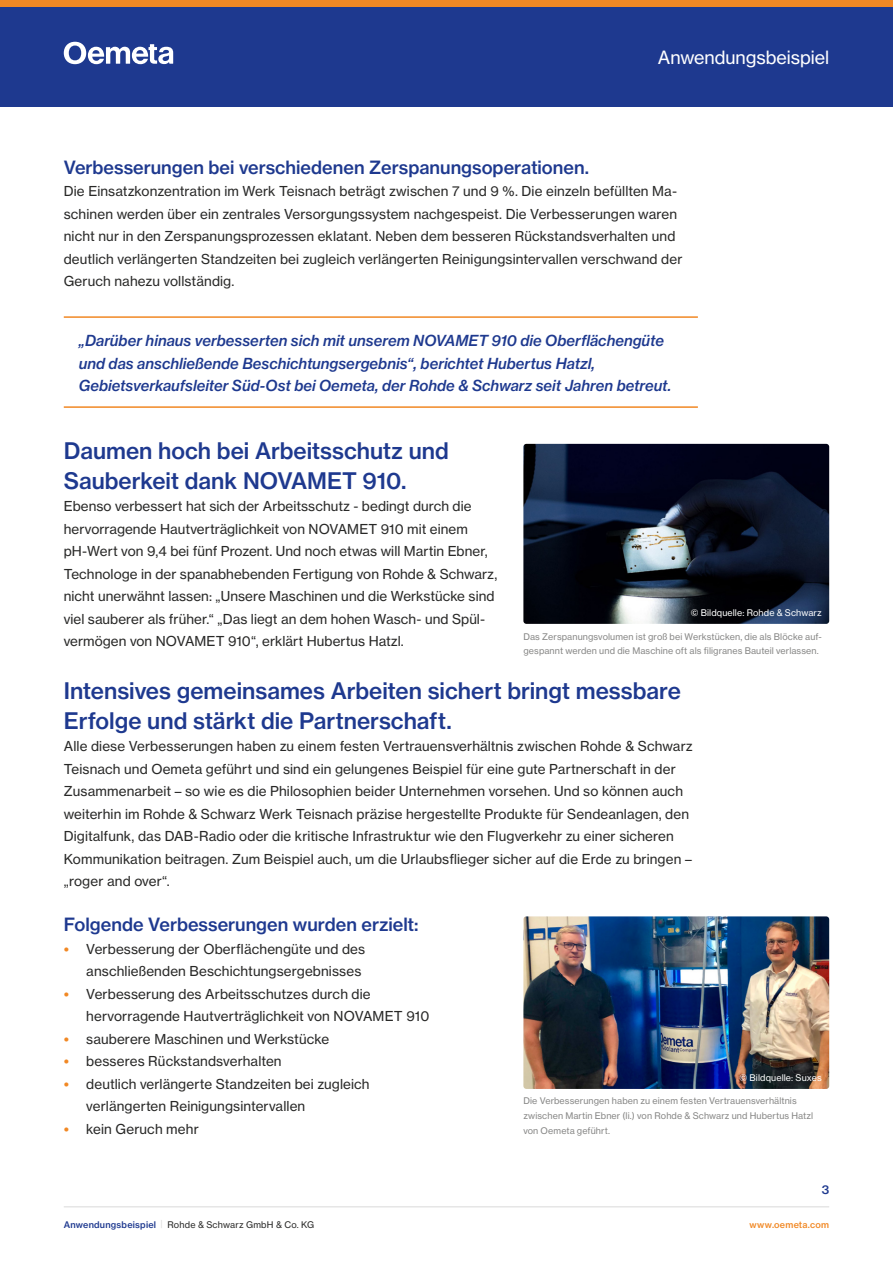
<style>
.page{position:relative;width:893px;height:1263px;background:#fff}
.page>*{position:absolute;margin:0;border:0;box-sizing:border-box;transform-origin:0 0}
.h2_-_nospc{font:22.5px/30px "N Haas Grotesk TX Pro 65 Md";color:#1e398f}
.h3_-_nospc{font:18px "N Haas Grotesk TX Pro 65 Md";color:#1e398f}
.t1{font:18px "N Haas Grotesk TX Pro 55 Rg";letter-spacing:-.005em;color:#fff}
.pull-quote{font:15px/22.5px "N Haas Grotesk TX Pro 66 Md It";color:#1e398f}
.t2{font:13.5px/22.5px "N Haas Grotesk TX Pro 55 Rg";letter-spacing:.01em;color:#282827}
.t3{font:12px "N Haas Grotesk TX Pro 65 Md";color:#1e398f}
.t4{font:9px/15px "N Haas Grotesk TX Pro 55 Rg";letter-spacing:.01em;color:#878786}
.caption_-_source_-_a{font:9px "N Haas Grotesk TX Pro 55 Rg";letter-spacing:.015em;color:#fff}
.t5{font:9px "N Haas Grotesk TX Pro 55 Rg";letter-spacing:.025em;color:#282827}
.t6{font:9px "N Haas Grotesk TX Pro 65 Md";letter-spacing:.025em;color:#f18824}
.s1{font-family:"N Haas Grotesk TX Pro 75 Bd";color:#f18824}
.s2{font-family:"N Haas Grotesk TX Pro 65 Md";color:#1e398f}
.s3{color:#dadada}
</style>
<div class="page">
<div style="left:0;top:0;width:893px;height:106px;background:#1e398f"></div>
<hr style="left:64px;top:316px;width:634px;height:2px;background:#f18824">
<hr style="left:64px;top:406px;width:634px;height:2px;background:#f18824">
<img style="left:523px;top:916px;width:306px;height:173px">
<img style="left:523px;top:444px;width:306px;height:180px">
<div style="left:0;top:0;width:893px;height:6px;background:#f18824"></div>
<svg style="left:64px;top:42px;width:109px;height:22px"></svg>
<hr style="left:64px;top:1206px;width:765px;height:1px;background:#dadada">
<h2 class="t1" style="left:658px;top:46px;width:173px">Anwendungsbeispiel</h2>
<p class="h3_-_nospc" style="left:64px;top:156px;width:527px">Verbesserungen bei verschiedenen Zerspanungsoperationen.</p>
<p class="t2" style="left:64px;top:180px;width:620px">Die Einsatzkonzentration im Werk Teisnach beträgt zwischen 7 und 9 %. Die einzeln befüllten Ma&shy;schinen werden über ein zentrales Versorgungssystem nachgespeist. Die Verbesserungen waren nicht nur in den Zerspanungsprozessen eklatant. Neben dem besseren Rückstandsverhalten und deutlich verlängerten Standzeiten bei zugleich verlängerten Reinigungsintervallen verschwand der Geruch nahezu vollständig.</p>
<p class="pull-quote" style="left:79px;top:330px;width:594px">„Darüber hinaus verbesserten sich mit unserem NOVAMET 910 die Oberflächengüte und das anschließende Beschichtungsergebnis“, berichtet Hubertus Hatzl,<br>Gebietsverkaufsleiter Süd-Ost bei Oemeta, der Rohde &amp; Schwarz seit Jahren betreut.</p>
<p class="h2_-_nospc" style="left:64px;top:436px;width:387px">Daumen hoch bei Arbeitsschutz und<br>Sauberkeit dank NOVAMET 910.</p>
<p class="t2" style="left:64px;top:495px;width:435px">Ebenso verbessert hat sich der Arbeitsschutz - bedingt durch die hervorragende Hautverträglichkeit von NOVAMET 910 mit einem pH-Wert von 9,4 bei fünf Prozent. Und noch etwas will Martin Ebner, Technologe in der spanabhebenden Fertigung von Rohde &amp; Schwarz, nicht unerwähnt lassen: „Unsere Maschinen und die Werkstücke sind viel sauberer als früher.“ „Das liegt an dem hohen Wasch- und Spül&shy;vermögen von NOVAMET 910“, erklärt Hubertus Hatzl.</p>
<p class="h2_-_nospc" style="left:64px;top:676px;width:619px">Intensives gemeinsames Arbeiten sichert bringt messbare<br>Erfolge und stärkt die Partnerschaft.</p>
<p class="t2" style="left:64px;top:735px;width:630px">Alle diese Verbesserungen haben zu einem festen Vertrauensverhältnis zwischen Rohde &amp; Schwarz Teisnach und Oemeta geführt und sind ein gelungenes Beispiel für eine gute Partnerschaft in der Zusammenarbeit – so wie es die Philosophien beider Unternehmen vorsehen. Und so können auch weiterhin im Rohde &amp; Schwarz Werk Teisnach präzise hergestellte Produkte für Sendeanlagen, den Digitalfunk, das DAB-Radio oder die kritische Infrastruktur wie den Flugverkehr zu einer sicheren Kommunikation beitragen. Zum Beispiel auch, um die Urlaubsflieger sicher auf die Erde zu bringen – „roger and over“.</p>
<p class="h3_-_nospc" style="left:64px;top:914px;width:356px">Folgende Verbesserungen wurden erzielt:</p>
<p class="t2" style="left:64px;top:938px;width:303px;text-align:right"><span class="s1">•</span> Verbesserung der Oberflächengüte und des anschließenden Beschichtungsergebnisses</p>
<p class="t2" style="left:86px;top:983px;width:345px;text-indent:-22px"><span class="s1">•</span> Verbesserung des Arbeitsschutzes durch die hervorragende Hautverträglichkeit von NOVAMET 910</p>
<p class="t2" style="left:64px;top:1028px;width:267px"><span class="s1">•</span> sauberere Maschinen und Werkstücke</p>
<p class="t2" style="left:64px;top:1050px;width:219px"><span class="s1">•</span> besseres Rückstandsverhalten</p>
<p class="t2" style="left:86px;top:1073px;width:285px;text-indent:-22px"><span class="s1">•</span> deutlich verlängerte Standzeiten bei zugleich verlängerten Reinigungsintervallen</p>
<p class="t2" style="left:64px;top:1118px;width:137px"><span class="s1">•</span> kein Geruch mehr</p>
<p class="caption_-_source_-_a" style="left:691px;top:607px;width:132px">© Bildquelle: Rohde &amp; Schwarz</p>
<p class="t4" style="left:523px;top:630px;width:300px;line-height:13.5px">Das Zerspanungsvolumen ist groß bei Werkstücken, die als Blöcke auf&shy;gespannt werden und die Maschine oft als filigranes Bauteil verlassen.</p>
<p class="caption_-_source_-_a" style="left:739px;top:1072px;width:84px">© Bildquelle: Suxes</p>
<p class="t4" style="left:523px;top:1093px;width:291px">Die Verbesserungen haben zu einem festen Vertrauensverhältnis zwischen Martin Ebner (li.) von Rohde &amp; Schwarz und Hubertus Hatzl von Oemeta geführt.</p>
<p class="t3" style="left:822px;top:1182px;width:9px">3</p>
<p class="t5" style="left:64px;top:1219px;width:252px"><span class="s2">Anwendungsbeispiel</span> <span class="s3">|</span> Rohde &amp; Schwarz GmbH &amp; Co. KG</p>
<p class="t6" style="left:750px;top:1219px;width:81px">www.oemeta.com</p>
</div>
